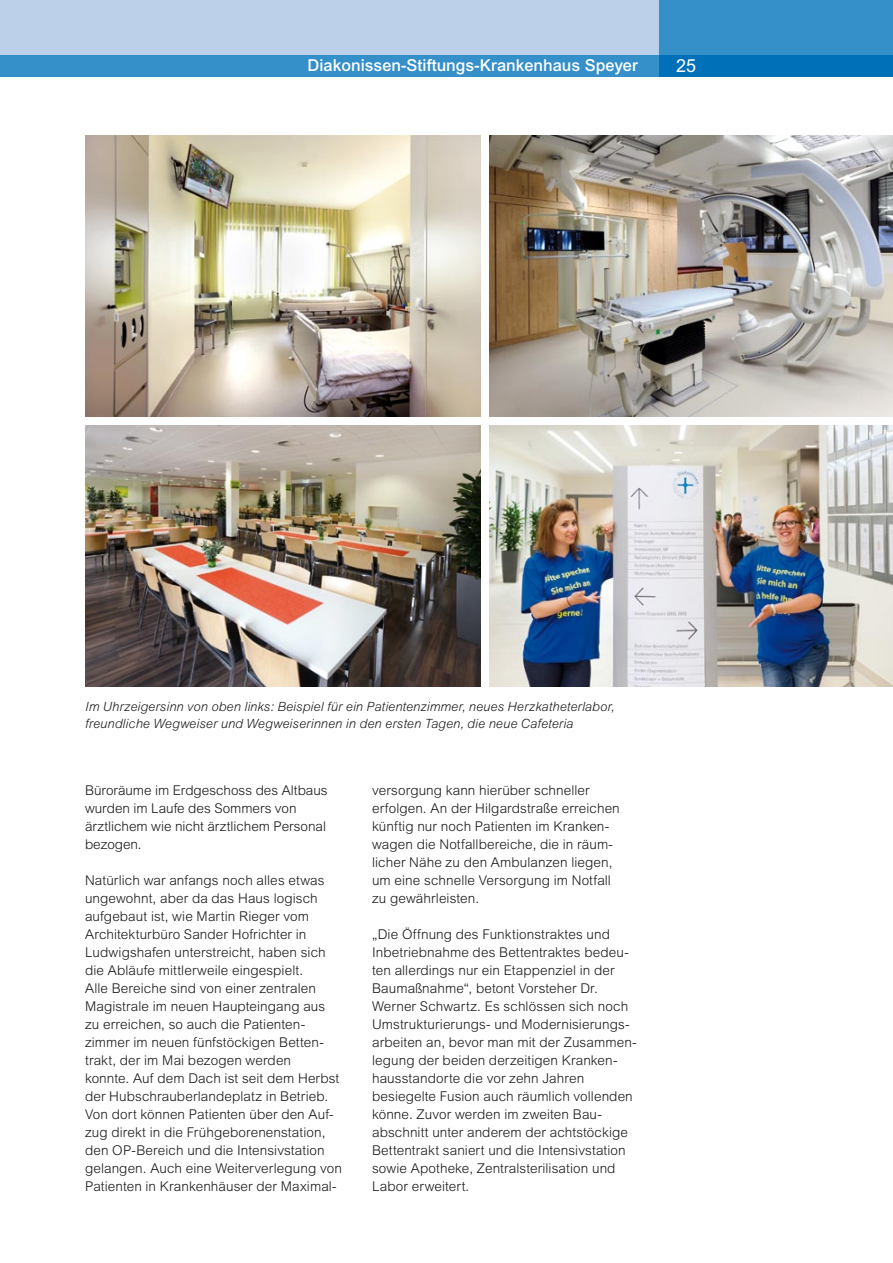
<style>
.page{position:relative;width:893px;height:1263px;background:#fff}
.page>*{position:absolute;margin:0;border:0;box-sizing:border-box;transform-origin:0 0}
.t1{font:18px "Arial";color:#fff}
.t2{font:500 16.5px "Arial";color:#fff}
.t3{font:300 13.5px/18px "Arial";letter-spacing:.01em;color:#1a171b}
.t4{font:italic 300 12.75px/17.2px "Arial";letter-spacing:.005em;color:#1a171b}
</style>
<div class="page">
<div style="left:0;top:0;width:662px;height:62px;background:#bcd0e9"></div>
<div style="left:659px;top:0;width:234px;height:62px;background:#358fc9"></div>
<div style="left:0;top:55px;width:659px;height:22px;background:#358fc9"></div>
<div style="left:659px;top:55px;width:234px;height:22px;background:#0071b9"></div>
<img style="left:85px;top:135px;width:396px;height:281px">
<img style="left:490px;top:135px;width:403px;height:281px">
<img style="left:490px;top:425px;width:403px;height:262px">
<img style="left:85px;top:425px;width:396px;height:262px">
<p class="t2" style="left:308px;top:56px;width:332px">Diakonissen-Stiftungs-Krankenhaus Speyer</p>
<h1 class="t1" style="left:676px;top:56px;width:22px">25</h1>
<p class="t4" style="left:85px;top:698px;width:531px">Im Uhrzeigersinn von oben links: Beispiel für ein Patientenzimmer, neues Herzkatheterlabor, freundliche Wegweiser und Wegweiserinnen in den ersten Tagen, die neue Cafeteria</p>
<p class="t3" style="left:85px;top:781px;width:244px">Büroräume im Erd-geschoss des Altbaus wurden im Laufe des Sommers von ärztlichem wie nicht ärztlichem Personal bezogen.</p>
<p class="t3" style="left:85px;top:871px;width:258px">Natürlich war anfangs noch alles etwas ungewohnt, aber da das Haus logisch aufgebaut ist, wie Martin Rieger vom Architekturbüro Sander Hofrichter in Ludwigshafen unterstreicht, haben sich die Abläufe mittlerweile eingespielt.<br>Alle Bereiche sind von einer zentralen Magistrale im neuen Haupteingang aus zu erreichen, so auch die Patienten&shy;zimmer im neuen fünfstöckigen Betten&shy;trakt, der im Mai bezogen werden<br>konnte. Auf dem Dach ist seit dem Herbst der Hubschrauberlandeplatz in Betrieb.<br>Von dort können Patienten über den Auf&shy;zug direkt in die Frühgeborenenstation, den OP-Bereich und die Intensivstation gelangen. Auch eine Weiterverlegung von Patienten in Krankenhäuser der Maximal-</p>
<p class="t3" style="left:372px;top:781px;width:249px">versorgung kann hierüber schneller erfolgen. An der Hilgardstraße erreichen künftig nur noch Patienten im Kranken&shy;wagen die Notfallbereiche, die in räum&shy;licher Nähe zu den Ambulanzen liegen, um eine schnelle Versorgung im Notfall zu gewährleisten.</p>
<p class="t3" style="left:372px;top:925px;width:266px">„Die Öffnung des Funktionstraktes und Inbetriebnahme des Bettentraktes bedeu&shy;ten allerdings nur ein Etappenziel in der Baumaßnahme“, betont Vorsteher Dr.<br>Werner Schwartz. Es schlössen sich noch Umstrukturierungs- und Modernisierungs&shy;arbeiten an, bevor man mit der Zusammen&shy;legung der beiden derzeitigen Kranken&shy;hausstandorte die vor zehn Jahren besiegelte Fusion auch räumlich vollenden könne. Zuvor werden im zweiten Bau&shy;abschnitt unter anderem der achtstöckige Bettentrakt saniert und die Intensivstation sowie Apotheke, Zentralsterilisation und Labor erweitert.</p>
</div>
